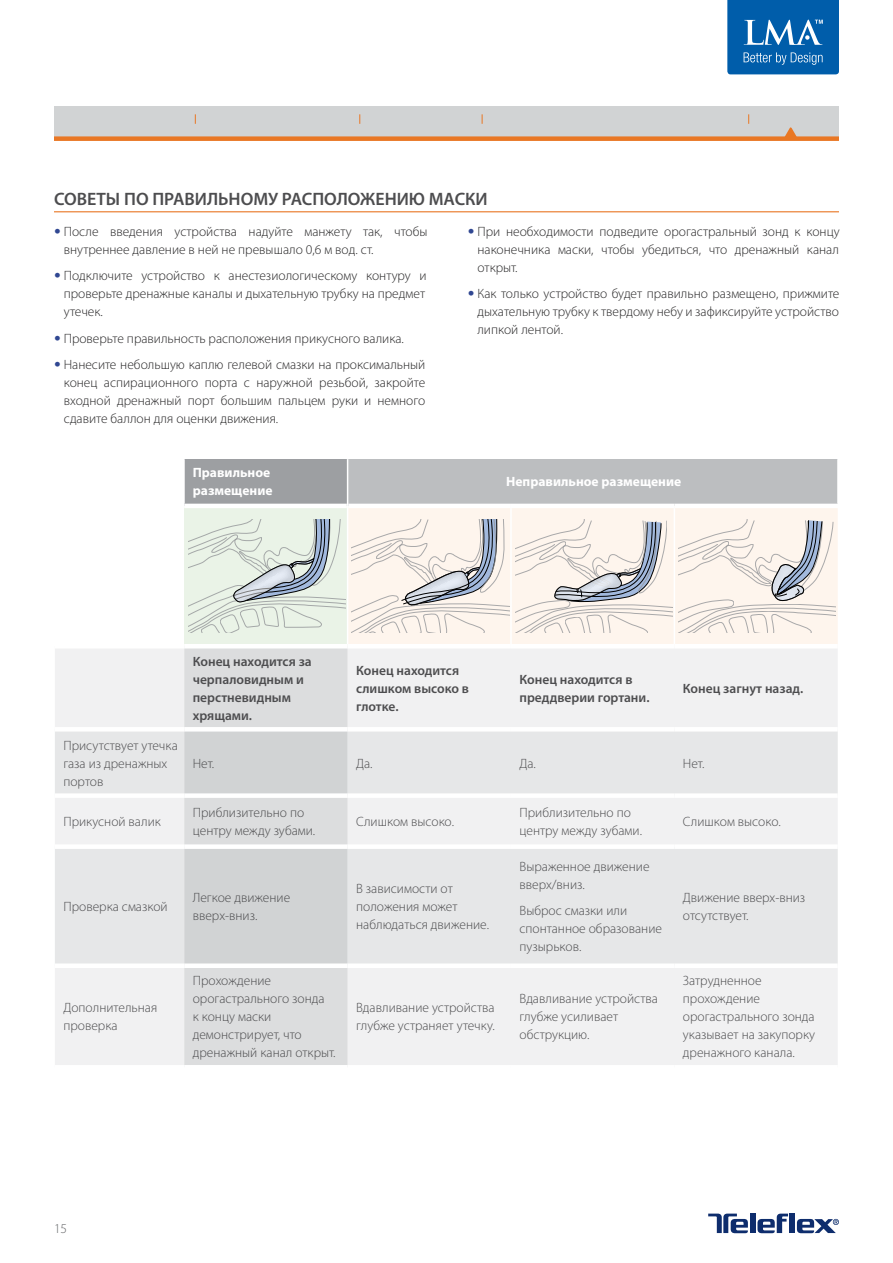
<style>
.page{position:relative;width:893px;height:1263px;background:#fff}
.page>*{position:absolute;margin:0;border:0;box-sizing:border-box;transform-origin:0 0}
.t1{font:600 18px "Myriad Pro";color:#4d4d4f}
.t2{font:300 13.5px/18px "Myriad Pro";color:#292829;text-align:justify}
.t3{font:300 13.5px/18px "Myriad Pro";color:#4d4d4f}
.t4{font:600 13.5px/18px "Myriad Pro";color:#4d4d4f}
.t5{font:700 13.5px/18px "Myriad Pro";color:#fff}
.t6{font:300 13.5px "Myriad Pro";color:#636466}
.s1{font-family:"Helvetica Neue";color:#304792}
</style>
<div class="page">
<div style="left:54px;top:106px;width:785px;height:32px;background:#d1d3d4"></div>
<svg style="left:785px;top:127px;width:11px;height:9px"></svg>
<div style="left:54px;top:136px;width:785px;height:5px;background:#e97724"></div>
<svg style="left:727px;top:0;width:112px;height:74px;background:#1a6db2"></svg>
<div style="left:789px;top:1213px;width:6px;height:20px;background:#0e2d6d"></div>
<svg style="left:757px;top:1213px;width:31px;height:20px"></svg>
<div style="left:750px;top:1213px;width:5px;height:20px;background:#0e2d6d"></div>
<svg style="left:797px;top:1219px;width:42px;height:14px"></svg>
<svg style="left:708px;top:1213px;width:40px;height:20px"></svg>
<hr style="left:54px;top:211px;width:785px;height:1px;background:#e97724">
<div style="left:184px;top:459px;width:164px;height:47px;background:#9d9fa2"></div>
<div style="left:348px;top:459px;width:490px;height:47px;background:#bcbec0"></div>
<div style="left:184px;top:506px;width:164px;height:140px;background:#eaf3e7"></div>
<div style="left:348px;top:508px;width:490px;height:136px;background:#fef5ed"></div>
<div style="left:55px;top:649px;width:783px;height:416px;background:#f1f1f2"></div>
<div style="left:184px;top:648px;width:164px;height:417px;background:#dcddde"></div>
<svg style="left:55px;top:731px;width:783px;height:232px;fill:#e6e7e8"></svg>
<svg style="left:184px;top:731px;width:164px;height:232px;background:#d3d5d6"></svg>
<hr style="left:837px;top:459px;width:1px;height:45px;background:#fff">
<hr style="left:184px;top:459px;width:1px;height:45px;background:#fff">
<hr style="left:184px;top:504px;width:163px;height:4px;background:#fff">
<hr style="left:348px;top:504px;width:163px;height:4px;background:#fff">
<hr style="left:511px;top:504px;width:163px;height:4px;background:#fff">
<hr style="left:674px;top:504px;width:164px;height:4px;background:#fff">
<hr style="left:184px;top:644px;width:164px;height:4px;background:#fff">
<hr style="left:55px;top:727px;width:129px;height:4px;background:#fff">
<hr style="left:184px;top:727px;width:164px;height:4px;background:#fff">
<hr style="left:348px;top:727px;width:163px;height:4px;background:#fff">
<hr style="left:511px;top:727px;width:163px;height:4px;background:#fff">
<hr style="left:674px;top:727px;width:164px;height:4px;background:#fff">
<div style="left:55px;top:793px;width:129px;height:5px;background:#fff"></div>
<div style="left:184px;top:793px;width:164px;height:5px;background:#fff"></div>
<div style="left:348px;top:793px;width:163px;height:5px;background:#fff"></div>
<div style="left:511px;top:793px;width:163px;height:5px;background:#fff"></div>
<div style="left:674px;top:793px;width:164px;height:5px;background:#fff"></div>
<div style="left:55px;top:844px;width:129px;height:5px;background:#fff"></div>
<div style="left:184px;top:844px;width:164px;height:5px;background:#fff"></div>
<div style="left:348px;top:844px;width:163px;height:5px;background:#fff"></div>
<div style="left:674px;top:844px;width:164px;height:5px;background:#fff"></div>
<div style="left:511px;top:844px;width:163px;height:5px;background:#fff"></div>
<div style="left:55px;top:963px;width:129px;height:5px;background:#fff"></div>
<div style="left:184px;top:963px;width:164px;height:5px;background:#fff"></div>
<div style="left:348px;top:963px;width:163px;height:5px;background:#fff"></div>
<div style="left:674px;top:963px;width:164px;height:5px;background:#fff"></div>
<div style="left:511px;top:963px;width:163px;height:5px;background:#fff"></div>
<hr style="left:510px;top:508px;width:2px;height:136px;background:#fff">
<hr style="left:674px;top:508px;width:1px;height:136px;background:#fff">
<hr style="left:347px;top:459px;width:1px;height:47px;background:#fff">
<hr style="left:347px;top:506px;width:1px;height:138px;background:#fff">
<svg style="left:188px;top:519px;width:158px;height:114px"></svg>
<svg style="left:352px;top:519px;width:157px;height:114px;background:#e6e0dc"></svg>
<svg style="left:515px;top:519px;width:157px;height:114px;background:#e4dfdb"></svg>
<svg style="left:678px;top:519px;width:158px;height:114px;background:#eae4df"></svg>
<h1 class="t1" style="left:54px;top:187px;width:435px">СОВЕТЫ ПО ПРАВИЛЬНОМУ РАСПОЛОЖЕНИЮ МАСКИ</h1>
<p class="t2" style="left:64px;top:222px;width:365px;text-indent:-10px"><span class="s1">•</span> После введения устройства надуйте манжету так, чтобы внутреннее давление в ней не превышало 0,6 м вод. ст.</p>
<p class="t2" style="left:64px;top:267px;width:365px;text-indent:-10px"><span class="s1">•</span> Подключите устройство к анестезиологическому контуру и проверьте дренажные каналы и дыхательную трубку на предмет утечек.</p>
<p class="t2" style="left:54px;top:329px;width:351px"><span class="s1">•</span> Проверьте правильность расположения прикусного валика.</p>
<p class="t2" style="left:64px;top:356px;width:363px;text-indent:-10px"><span class="s1">•</span> Нанесите небольшую каплю гелевой смазки на проксимальный конец аспирационного порта с наружной резьбой, закройте входной дренажный порт большим пальцем руки и немного сдавите баллон для оценки движения.</p>
<p class="t2" style="left:477px;top:222px;width:364px;text-indent:-10px"><span class="s1">•</span> При необходимости подведите орогастральный зонд к концу наконечника маски, чтобы убедиться, что дренажный канал открыт.</p>
<p class="t2" style="left:477px;top:285px;width:363px;text-indent:-10px"><span class="s1">•</span> Как только устройство будет правильно размещено, прижмите дыхательную трубку к твердому небу и зафиксируйте устройство липкой лентой.</p>
<p class="t5" style="left:193px;top:463px;width:81px">Правильное размещение</p>
<p class="t5" style="left:506px;top:472px;width:177px">Неправильное размещение</p>
<p class="t3" style="left:63px;top:736px;width:116px">Присутствует утечка газа из дренажных портов</p>
<p class="t4" style="left:193px;top:652px;width:121px">Конец находится за черпаловидным и перстневидным хрящами.</p>
<p class="t4" style="left:356px;top:661px;width:114px">Конец находится слишком высоко в глотке.</p>
<p class="t4" style="left:519px;top:670px;width:132px">Конец находится в преддверии гортани.</p>
<p class="t4" style="left:683px;top:679px;width:122px">Конец загнут назад.</p>
<p class="t3" style="left:193px;top:754px;width:23px">Нет.</p>
<p class="t3" style="left:356px;top:754px;width:18px">Да.</p>
<p class="t3" style="left:519px;top:754px;width:18px">Да.</p>
<p class="t3" style="left:683px;top:754px;width:23px">Нет.</p>
<p class="t3" style="left:63px;top:813px;width:99px">Прикусной валик</p>
<p class="t3" style="left:193px;top:804px;width:124px">Приблизительно по центру между зубами.</p>
<p class="t3" style="left:356px;top:813px;width:100px">Слишком высоко.</p>
<p class="t3" style="left:519px;top:804px;width:124px">Приблизительно по центру между зубами.</p>
<p class="t3" style="left:683px;top:813px;width:100px">Слишком высоко.</p>
<p class="t3" style="left:63px;top:898px;width:106px">Проверка смазкой</p>
<p class="t3" style="left:193px;top:889px;width:99px">Легкое движение вверх-вниз.</p>
<p class="t3" style="left:356px;top:880px;width:134px">В зависимости от положения может наблюдаться движение.</p>
<p class="t3" style="left:519px;top:858px;width:132px">Выраженное движение вверх/вниз.</p>
<p class="t3" style="left:519px;top:902px;width:144px">Выброс смазки или спонтанное образование пузырьков.</p>
<p class="t3" style="left:63px;top:999px;width:95px">Дополнительная проверка</p>
<p class="t3" style="left:193px;top:972px;width:144px">Прохождение орогастрального зонда<br>к концу маски демонстрирует, что дренажный канал открыт.</p>
<p class="t3" style="left:356px;top:999px;width:140px">Вдавливание устройства глубже устраняет утечку.</p>
<p class="t3" style="left:520px;top:990px;width:140px">Вдавливание устройства глубже усиливает обструкцию.</p>
<p class="t3" style="left:683px;top:889px;width:124px">Движение вверх-вниз отсутствует.</p>
<p class="t3" style="left:683px;top:972px;width:134px">Затрудненное прохождение орогастрального зонда указывает на закупорку дренажного канала.</p>
<p class="t6" style="left:54px;top:1221px;width:15px">15</p>
</div>
